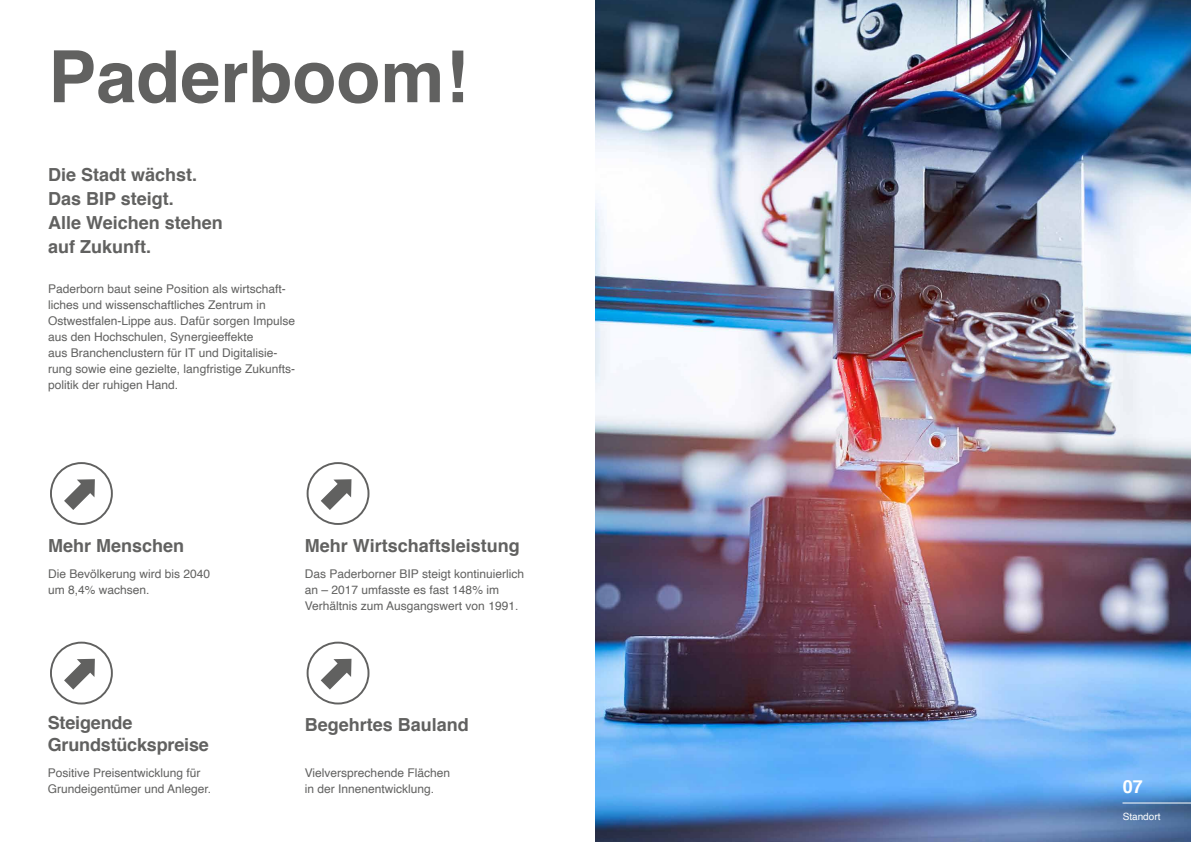
<style>
.page{position:relative;width:1191px;height:842px;background:#fff}
.page>*{position:absolute;margin:0;border:0;box-sizing:border-box;transform-origin:0 0}
.t1{font:700 72px "Helvetica";color:#616160}
.t2{font:700 18px/24px "Helvetica";color:#616160}
.t3{font:700 18px "Helvetica";color:#fff}
.t4{font:12px/16px "Helvetica";color:#616160}
.t5{font:10px "Helvetica";color:#fff}
</style>
<div class="page">
<img style="left:595px;top:0;width:596px;height:842px">
<div style="left:50px;top:462px;width:63px;height:63px;border:2px solid #616160;border-radius:50%"></div>
<svg style="left:64px;top:479px;width:31px;height:31px"></svg>
<div style="left:50px;top:642px;width:63px;height:62px;border:2px solid #616160;border-radius:50%"></div>
<svg style="left:64px;top:659px;width:31px;height:30px"></svg>
<div style="left:307px;top:462px;width:62px;height:63px;border:2px solid #616160;border-radius:50%"></div>
<svg style="left:321px;top:479px;width:30px;height:31px"></svg>
<div style="left:307px;top:642px;width:62px;height:62px;border:2px solid #616160;border-radius:50%"></div>
<svg style="left:321px;top:659px;width:30px;height:30px"></svg>
<hr style="left:1122px;top:802px;width:69px;height:1px;background:#fff">
<h1 class="t1" style="left:48px;top:19px;width:422px">Paderboom!</h1>
<h2 class="t2" style="left:48px;top:163px;width:176px">Die Stadt wächst.<br>Das BIP steigt.<br>Alle Weichen stehen auf Zukunft.</h2>
<p class="t4" style="left:48px;top:281px;width:248px">Paderborn baut seine Position als wirtschaft&shy;liches und wissenschaftliches Zentrum in Ostwestfalen-Lippe aus. Dafür sorgen Impulse aus den Hochschulen, Synergieeffekte<br>aus Branchenclustern für IT und Digitalisie&shy;rung sowie eine gezielte, langfristige Zukunfts&shy;politik der ruhigen Hand.</p>
<h2 class="t2" style="left:48px;top:534px;width:138px">Mehr Menschen</h2>
<p class="t4" style="left:48px;top:566px;width:164px">Die Bevölkerung wird bis 2040 um 8,4% wachsen.</p>
<h2 class="t2" style="left:48px;top:712px;width:163px;line-height:22px">Steigende<br>Grundstückspreise</h2>
<p class="t4" style="left:48px;top:766px;width:165px">Positive Preisentwicklung für<br>Grundeigentümer und Anleger.</p>
<h2 class="t2" style="left:305px;top:534px;width:216px">Mehr Wirtschaftsleistung</h2>
<p class="t4" style="left:305px;top:566px;width:221px">Das Paderborner BIP steigt kontinuierlich an – 2017 umfasste es fast 148% im<br>Verhältnis zum Ausgangswert von 1991.</p>
<h2 class="t2" style="left:305px;top:713px;width:166px">Begehrtes Bauland</h2>
<p class="t4" style="left:305px;top:765px;width:147px">Vielversprechende Flächen in der Innenentwicklung.</p>
<h2 class="t3" style="left:1122px;top:772px;width:22px">07</h2>
<p class="t5" style="left:1122px;top:808px;width:39px">Standort</p>
</div>
